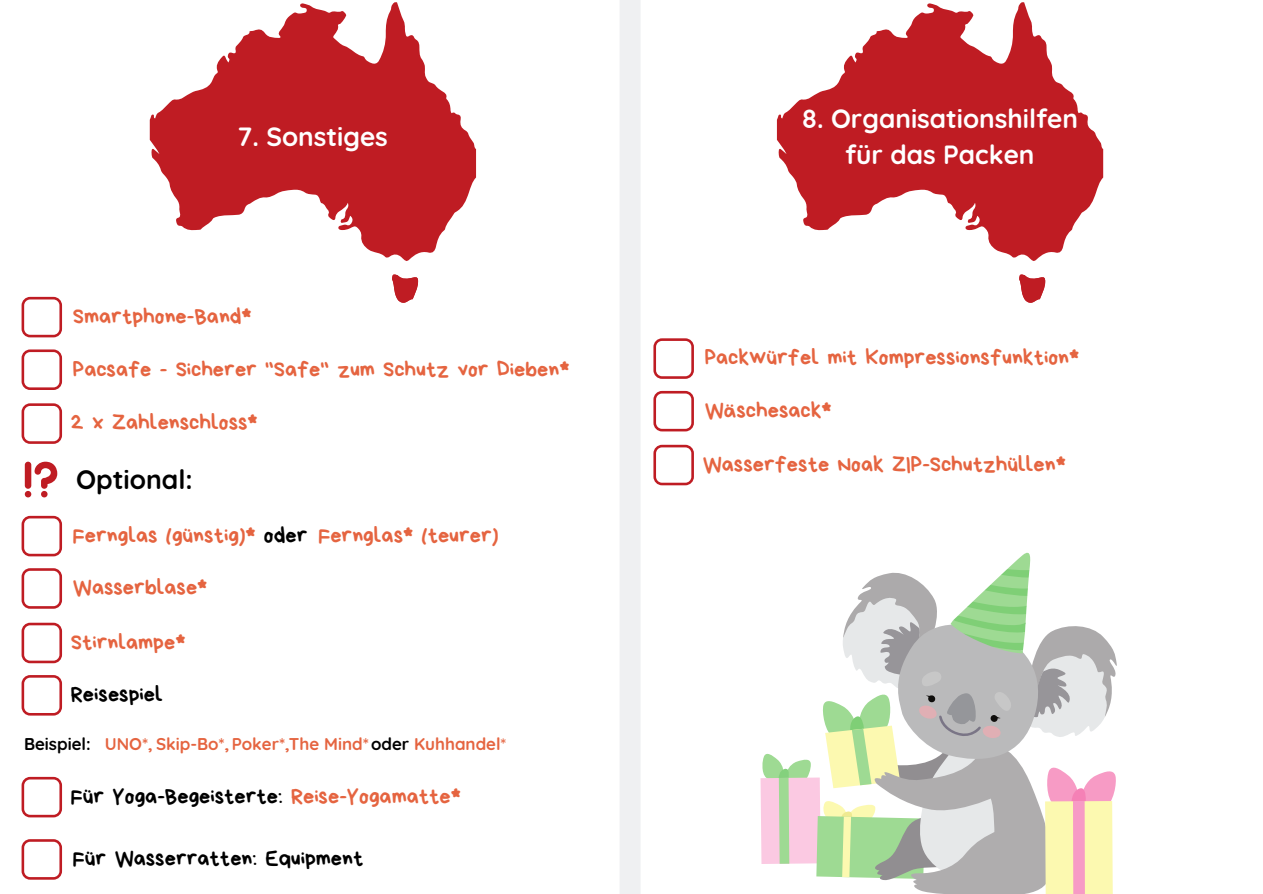
<style>
.page{position:relative;width:1263px;height:894px;background:#fff}
.page>*{position:absolute;margin:0;border:0;box-sizing:border-box;transform-origin:0 0}
.t1{font:700 26.55px "Quicksand";color:#000}
.t2{font:700 26.25px/36.3px "Quicksand";color:#fff;text-align:center}
.t3{font:22.2px "Bryndan Write";color:#e56440}
.t4{font:22.2px "Bryndan Write";color:#000}
.t5{font:700 16.95px "Quicksand";color:#e56440}
.s1{color:#000}
.s2{font-weight:500}
.s3{color:#e56440}
</style>
<div class="page">
<svg style="left:150px;top:2px;width:326px;height:259px;fill:#bf1c23"></svg>
<svg style="left:392px;top:274px;width:26px;height:29px"></svg>
<svg style="left:22px;top:297px;width:40px;height:40px"></svg>
<svg style="left:22px;top:349px;width:40px;height:41px"></svg>
<svg style="left:22px;top:403px;width:40px;height:40px"></svg>
<svg style="left:22px;top:568px;width:40px;height:40px"></svg>
<svg style="left:22px;top:622px;width:40px;height:41px"></svg>
<svg style="left:25px;top:461px;width:32px;height:36px"></svg>
<div style="left:25px;top:461px;width:6px;height:27px;background:#bf1c23;border-radius:3px"></div>
<svg style="left:653px;top:338px;width:41px;height:41px"></svg>
<svg style="left:653px;top:391px;width:41px;height:40px"></svg>
<svg style="left:653px;top:444px;width:41px;height:41px"></svg>
<svg style="left:22px;top:776px;width:40px;height:41px"></svg>
<svg style="left:22px;top:839px;width:40px;height:40px"></svg>
<svg style="left:22px;top:675px;width:40px;height:40px"></svg>
<svg style="left:777px;top:2px;width:326px;height:259px;fill:#bf1c23"></svg>
<svg style="left:1019px;top:274px;width:26px;height:29px"></svg>
<svg style="left:760px;top:552px;width:357px;height:341px"></svg>
<div style="left:620px;top:0;width:20px;height:893px;background:#eff0f2"></div>
<svg style="left:22px;top:515px;width:40px;height:41px"></svg>
<p class="t2" style="left:238px;top:118px;width:152px">7. Sonstiges</p>
<p class="t3" style="left:73px;top:305px;width:180px">Smartphone-Band*</p>
<p class="t3" style="left:73px;top:358px;width:498px">Pacsafe - Sicherer "Safe" zum Schutz vor Dieben*</p>
<p class="t3" style="left:71px;top:411px;width:188px">2 x Zahlenschloss*</p>
<p class="t1" style="left:76px;top:462px;width:118px">Optional:</p>
<p class="t3" style="left:73px;top:524px;width:427px">Fernglas (günstig)* <span class="s1">oder</span> Fernglas* (teurer)</p>
<p class="t3" style="left:73px;top:576px;width:136px">Wasserblase*</p>
<p class="t3" style="left:71px;top:631px;width:116px">Stirnlampe*</p>
<p class="t4" style="left:71px;top:683px;width:93px">Reisespiel</p>
<p class="t5" style="left:24px;top:732px;width:484px"><span class="s1">Beispiel:</span> UNO*, Skip-Bo*,Poker*,The Mind*<span class="s1">oder</span> Kuhhandel<span class="s2">*</span></p>
<p class="t4" style="left:71px;top:785px;width:392px">Für Yoga-Begeisterte: <span class="s3">Reise-Yogamatte*</span></p>
<p class="t4" style="left:73px;top:847px;width:292px">Für Wasserratten: Equipment</p>
<p class="t2" style="left:802px;top:100px;width:278px">8. Organisationshilfen für das Packen</p>
<p class="t3" style="left:705px;top:346px;width:376px">Packwürfel mit Kompressionsfunktion*</p>
<p class="t3" style="left:705px;top:399px;width:128px">Wäschesack*</p>
<p class="t3" style="left:703px;top:453px;width:365px">Wasserfeste Noak ZIP-Schutzhüllen*</p>
</div>
